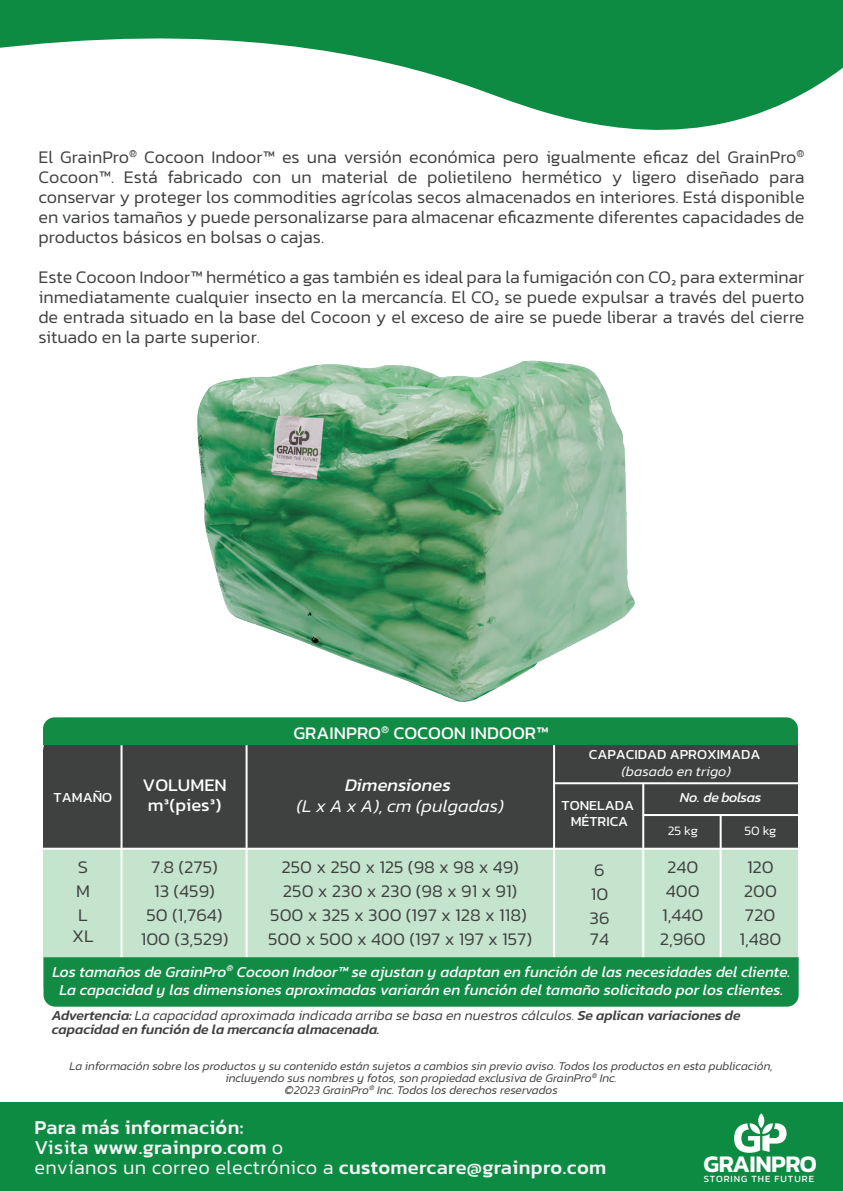
<style>
.page{position:relative;width:843px;height:1191px;background:#fff}
.page>*{position:absolute;margin:0;border:0;box-sizing:border-box;transform-origin:0 0}
.t1{font:600 24.2px "Kanit";letter-spacing:-.02em;color:#fff}
.t2{font:500 20px/20px "Kanit";letter-spacing:.02em;color:#f3f5f5}
.t3{font:300 18px/24px "Kanit";color:#3f4040;text-align:center}
.t4{font:18px/20px "Kanit";color:#fff;text-align:center}
.t5{font:italic 300 18px "Kanit";color:#fff}
.t6{font:italic 18px "Kanit";color:#fff}
.t7{font:italic 15.4px/18.6px "Kanit";color:#fff;text-align:center}
.t8{font:italic 500 14px/14px "Kanit";color:#3f3f3f}
.t9{font:14px/16px "Kanit";color:#fff;text-align:center}
.t10{font:italic 300 14px "Kanit";color:#fff}
.t11{font:italic 14px "Kanit";letter-spacing:-.035em;color:#fff}
.t12{font:300 13px "Kanit";letter-spacing:-.015em;color:#fff}
.t13{font:italic 300 12px/12px "Kanit";color:#3f3f3f;text-align:center}
.t14{font:9.6px "Kanit";letter-spacing:.1em;color:#fff}
.s1{font-weight:300}
.s2{font-weight:400}
</style>
<div class="page">
<div style="left:0;top:1103px;width:842px;height:88px;background:#0e8b43"></div>
<svg style="left:0;top:0;width:842px;height:130px;fill:#0e8b43"></svg>
<svg style="left:734px;top:1113px;width:52px;height:40px"></svg>
<img style="left:197px;top:360px;width:438px;height:342px">
<div style="left:44px;top:745px;width:753px;height:103px;background:#3f4040"></div>
<div style="left:44px;top:850px;width:754px;height:107px;background:#c5e4cd"></div>
<hr style="left:245px;top:745px;width:2px;height:255px;background:#fff">
<hr style="left:120px;top:745px;width:2px;height:255px;background:#fff">
<div style="left:44px;top:718px;width:753px;height:27px;background:#128b45"></div>
<hr style="left:554px;top:782px;width:243px;height:2px;background:#fff">
<hr style="left:643px;top:814px;width:155px;height:2px;background:#fff">
<hr style="left:642px;top:783px;width:2px;height:204px;background:#fff">
<hr style="left:553px;top:745px;width:2px;height:242px;background:#fff">
<hr style="left:719px;top:815px;width:2px;height:172px;background:#fff">
<div style="left:44px;top:957px;width:754px;height:50px;background:#128b45"></div>
<p class="t3" style="left:38px;top:147px;width:767px;line-height:20px;text-align:justify">El GrainPro<sup>®</sup> Cocoon Indoor™ es una versión económica pero igualmente eficaz del GrainPro<sup>® </sup>Cocoon™. Está fabricado con un material de polietileno hermético y ligero diseñado para conservar y proteger los commodities agrícolas secos almacenados en interiores. Está disponible en varios tamaños y puede personalizarse para almacenar eficazmente diferentes capacidades de productos básicos en bolsas o cajas.</p>
<p class="t3" style="left:38px;top:267px;width:767px;line-height:20px;text-align:justify">Este Cocoon Indoor™ hermético a gas también es ideal para la fumigación con CO₂ para exterminar inmediatamente cualquier insecto en la mercancía. El CO₂ se puede expulsar a través del puerto de entrada situado en la base del Cocoon y el exceso de aire se puede liberar a través del cierre situado en la parte superior.</p>
<p class="t9" style="left:54px;top:789px;width:60px">TAMAÑO</p>
<p class="t3" style="left:76px;top:855px;width:15px;text-align:justify">S M L</p>
<p class="t3" style="left:72px;top:923px;width:23px">XL</p>
<p class="t4" style="left:142px;top:774px;width:86px">VOLUMEN m³(pies³)</p>
<p class="t4" style="left:293px;top:722px;width:256px">GRAINPRO<sup>®</sup> COCOON INDOOR™</p>
<p class="t6" style="left:345px;top:771px;width:107px">Dimensiones</p>
<p class="t5" style="left:296px;top:793px;width:209px">(L x A x A), cm (pulgadas)</p>
<p class="t3" style="left:141px;top:855px;width:89px">7.8 (275)<br>13 (459)<br>50 (1,764)<br>100 (3,529)</p>
<p class="t3" style="left:268px;top:855px;width:265px">250 x 250 x 125 (98 x 98 x 49)<br>250 x 230 x 230 (98 x 91 x 91)<br>500 x 325 x 300 (197 x 128 x 118)<br>500 x 500 x 400 (197 x 197 x 157)</p>
<p class="t9" style="left:588px;top:746px;width:173px">CAPACIDAD APROXIMADA</p>
<p class="t10" style="left:621px;top:761px;width:111px">(basado en trigo)</p>
<p class="t9" style="left:561px;top:797px;width:74px">TONELADA<br>MÉTRICA</p>
<p class="t3" style="left:589px;top:858px;width:21px;text-align:left">6<br>10<br>36</p>
<p class="t3" style="left:590px;top:927px;width:21px">74</p>
<p class="t11" style="left:679px;top:787px;width:83px">No. de bolsas</p>
<p class="t12" style="left:667px;top:822px;width:32px">25 kg</p>
<p class="t3" style="left:659px;top:855px;width:47px">240<br>400<br>1,440<br>2,960</p>
<p class="t12" style="left:744px;top:822px;width:34px">50 kg</p>
<p class="t3" style="left:739px;top:855px;width:44px">120<br>200<br>720<br>1,480</p>
<p class="t7" style="left:52px;top:962px;width:739px">Los tamaños de GrainPro<sup>®</sup> Cocoon Indoor™ se ajustan y adaptan en función de las necesidades del cliente.<br>La capacidad y las dimensiones aproximadas variarán en función del tamaño solicitado por los clientes.</p>
<p class="t8" style="left:52px;top:1008px;width:690px">Advertencia: <span class="s1">La capacidad aproximada indicada arriba se basa en nuestros cálculos.</span> Se aplican variaciones de capacidad en función de la mercancía almacenada.</p>
<p class="t13" style="left:69px;top:1060px;width:705px">La información sobre los productos y su contenido están sujetos a cambios sin previo aviso. Todos los productos en esta publicación, incluyendo sus nombres y fotos, son propiedad exclusiva de GrainPro<sup>®</sup> Inc.<br>©2023 GrainPro<sup>®</sup> Inc. Todos los derechos reservados</p>
<p class="t2" style="left:34px;top:1117px;width:573px">Para más información:<br><span class="s2">Visita</span> www.grainpro.com <span class="s1">o<br>envíanos un correo electrónico a</span> customercare@grainpro.com</p>
<h1 class="t1" style="left:703px;top:1145px;width:115px">GRAINPRO</h1>
<p class="t14" style="left:703px;top:1171px;width:112px">STORING THE FUTURE</p>
</div>
